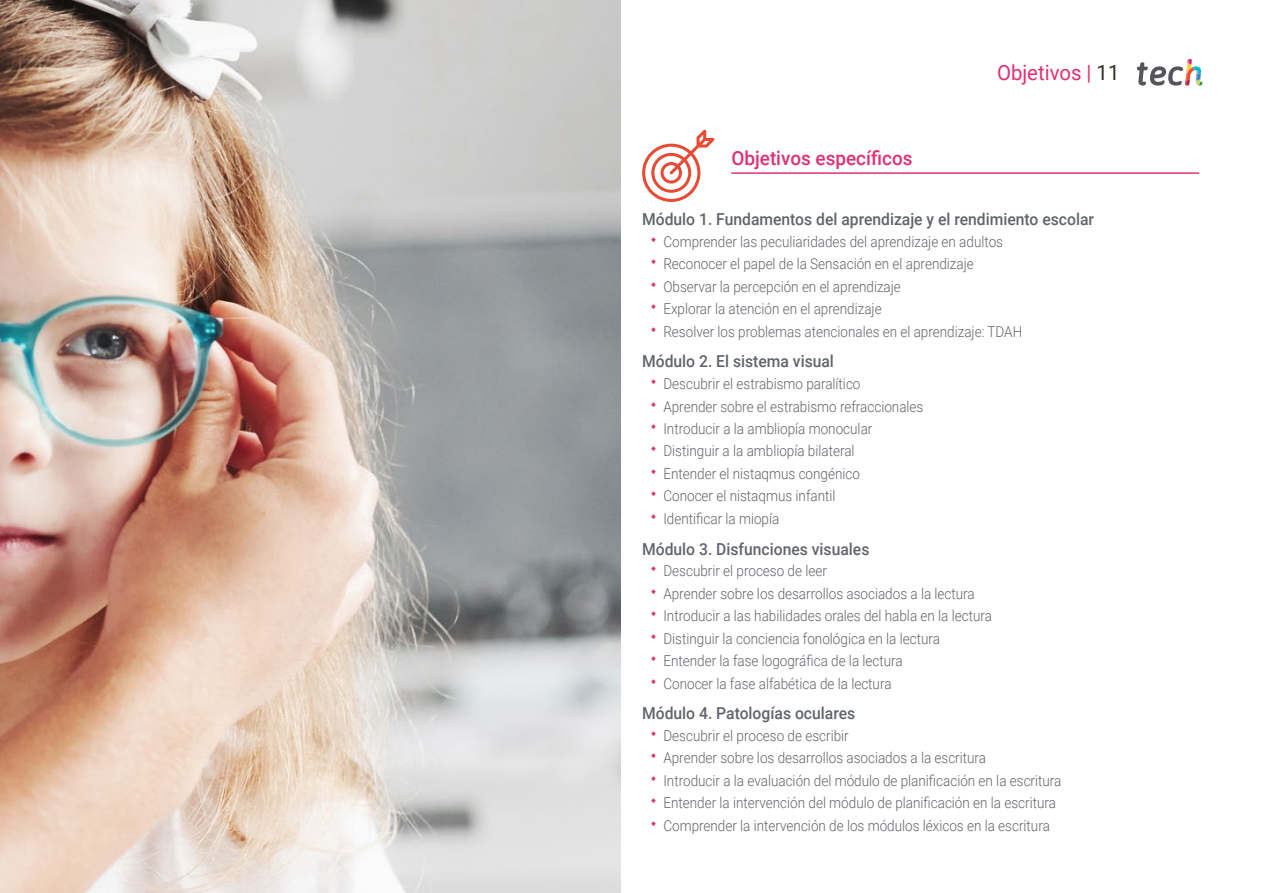
<style>
.page{position:relative;width:1263px;height:893px;background:#fff}
.page>*{position:absolute;margin:0;border:0;box-sizing:border-box;transform-origin:0 0}
.t1{font:21px "Roboto";color:#e03073}
.t2{font:500 19.5px "Roboto";color:#df3174}
.t3{font:500 16.5px "Roboto";color:#61646a;scale:.95 1}
.t4{font:300 15px/22.5px "Roboto";color:#61646a;scale:.9 1}
.s1{color:#312e20}
</style>
<div class="page">
<svg style="left:1137px;top:59px;width:65px;height:27px"></svg>
<svg style="left:642px;top:130px;width:72px;height:72px"></svg>
<hr style="left:731px;top:173px;width:468px;height:1px;background:#df3174">
<img style="left:0;top:0;width:621px;height:893px">
<h2 class="t2" style="left:731px;top:144px;width:183px">Objetivos específicos</h2>
<h1 class="t1" style="left:997px;top:57px;width:124px">Objetivos | <span class="s1">11</span></h1>
<p class="t3" style="left:642px;top:208px;width:477px">Módulo 1. Fundamentos del aprendizaje y el rendimiento escolar</p>
<p class="t4" style="left:663px;top:230px;width:400px">Comprender las peculiaridades del aprendizaje en adultos Reconocer el papel de la Sensación en el aprendizaje Observar la percepción en el aprendizaje<br>Explorar la atención en el aprendizaje<br>Resolver los problemas atencionales en el aprendizaje: TDAH</p>
<p class="t3" style="left:642px;top:350px;width:203px">Módulo 2. El sistema visual</p>
<p class="t4" style="left:663px;top:372px;width:290px">Descubrir el estrabismo paralítico<br>Aprender sobre el estrabismo refraccionales Introducir a la ambliopía monocular Distinguir a la ambliopía bilateral<br>Entender el nistaqmus congénico<br>Conocer el nistaqmus infantil<br>Identificar la miopía</p>
<p class="t3" style="left:642px;top:537px;width:241px">Módulo 3. Disfunciones visuales</p>
<p class="t4" style="left:663px;top:559px;width:367px">Descubrir el proceso de leer<br>Aprender sobre los desarrollos asociados a la lectura Introducir a las habilidades orales del habla en la lectura Distinguir la conciencia fonológica en la lectura Entender la fase logográfica de la lectura<br>Conocer la fase alfabética de la lectura</p>
<p class="t3" style="left:642px;top:702px;width:226px">Módulo 4. Patologías oculares</p>
<p class="t4" style="left:663px;top:724px;width:444px">Descubrir el proceso de escribir<br>Aprender sobre los desarrollos asociados a la escritura<br>Introducir a la evaluación del módulo de planificación en la escritura Entender la intervención del módulo de planificación en la escritura Comprender la intervención de los módulos léxicos en la escritura</p>
</div>
